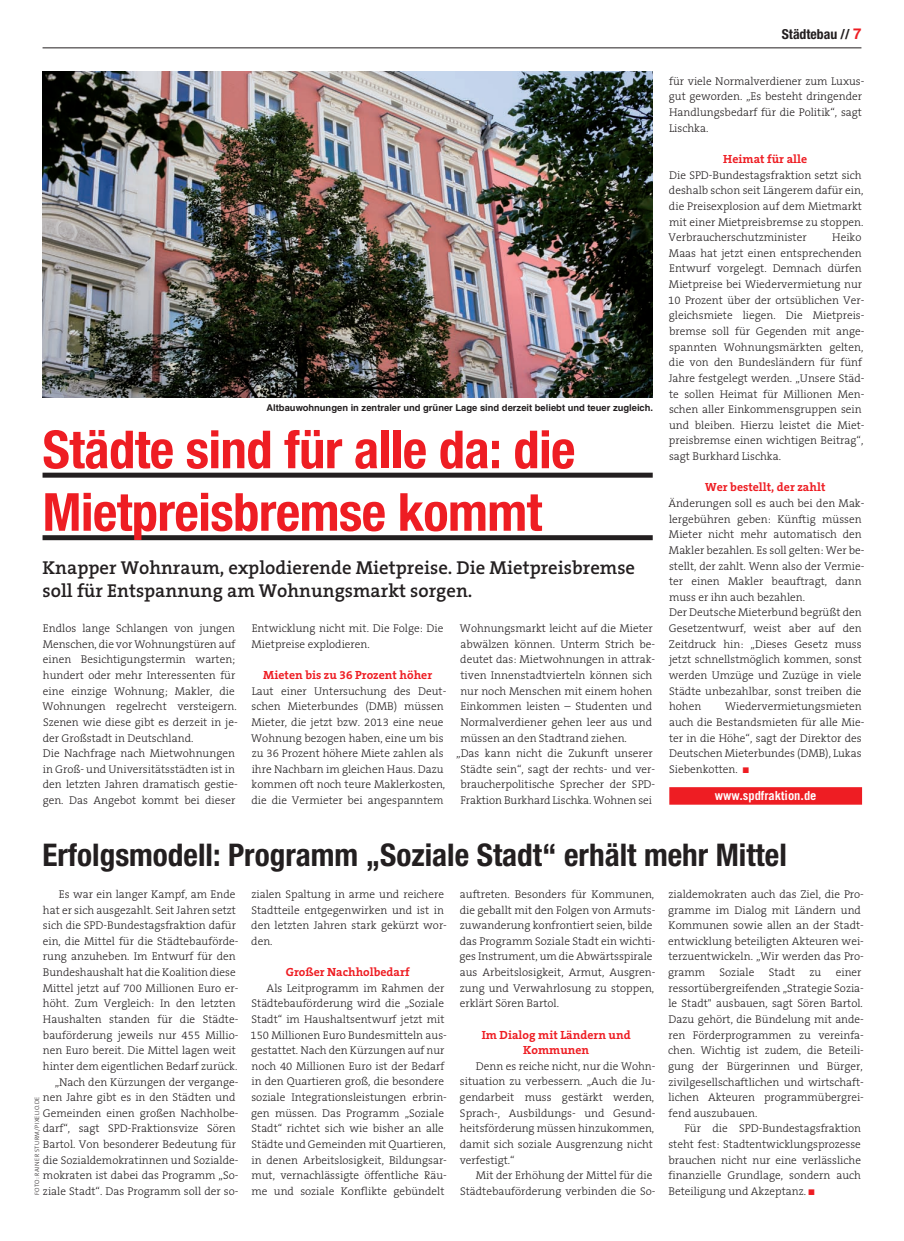
<style>
.page{position:relative;width:904px;height:1241px;background:#fff}
.page>*{position:absolute;margin:0;border:0;box-sizing:border-box;transform-origin:0 0}
.t1{font:700 condensed 52.5px/62.5px "Helvetica Neue LT";letter-spacing:-.01em;color:#ee1d23}
.t2{font:700 condensed 31.25px "Helvetica Neue LT";color:#231f20}
.t3{font:600 18.75px/22.5px "The Serif B6";color:#231f20}
.t4{font:700 condensed 13.75px "Helvetica Neue LT";color:#231f20}
.t5{font:700 12.5px "Trade Gothic";color:#fff}
.t6{font:700 11.88px/15.6px "The Serif B7";color:#ee1d23;text-align:center}
.t7{font:300 11.25px/15.6px "The Serif B3";color:#231f20}
.t8{font:700 9.38px "Helvetica LT";color:#231f20}
.t9{font:300 6.25px "The Sans B3";letter-spacing:.05em;color:#231f20}
.s1{font-family:"Helvetica LT";font-stretch:normal;font-size:15px;color:#ee1d23}
.s2{color:#ee1d23}
</style>
<div class="page">
<hr style="left:43px;top:48px;width:818px;height:1px;background:#231f20">
<div style="left:43px;top:472px;width:609px;height:5px;background:#231f20"></div>
<div style="left:43px;top:535px;width:609px;height:5px;background:#231f20"></div>
<img style="left:43px;top:71px;width:609px;height:326px">
<div style="left:669px;top:787px;width:193px;height:17px;background:#ee1d23"></div>
<p class="t4" style="left:781px;top:26px;width:81px">Städtebau // <span class="s1">7</span></p>
<p class="t8" style="left:266px;top:402px;width:388px">Altbauwohnungen in zentraler und grüner Lage sind derzeit beliebt und teuer zugleich.</p>
<h1 class="t1" style="left:43px;top:417px;width:534px">Städte sind für alle da: die<br>Mietpreisbremse kommt</h1>
<h3 class="t3" style="left:43px;top:557px;width:594px">Knapper Wohnraum, explodierende Mietpreise. Die Mietpreisbremse soll für Entspannung am Wohnungsmarkt sorgen.</h3>
<p class="t7" style="left:43px;top:620px;width:197px">Endlos lange Schlangen von jungen Menschen, die vor Wohnungstüren auf einen Besichtigungstermin warten; hundert oder mehr Interessenten für eine einzige Wohnung; Makler, die Wohnungen regelrecht versteigern.<br>Szenen wie diese gibt es derzeit in je&shy;der Großstadt in Deutschland.<br>Die Nachfrage nach Mietwohnungen in Groß- und Universitätsstädten ist in den letzten Jahren dramatisch gestie&shy;gen. Das Angebot kommt bei dieser</p>
<p class="t7" style="left:251px;top:620px;width:193px">Entwicklung nicht mit. Die Folge: Die<br>Mietpreise explodieren.</p>
<p class="t6" style="left:263px;top:667px;width:170px">Mieten bis zu 36 Prozent höher</p>
<p class="t7" style="left:251px;top:683px;width:197px">Laut einer Untersuchung des Deut&shy;schen Mieterbundes (DMB) müssen Mieter, die jetzt bzw. 2013 eine neue Wohnung bezogen haben, eine um bis zu 36 Prozent höhere Miete zahlen als ihre Nachbarn im gleichen Haus. Dazu kommen oft noch teure Maklerkosten, die die Vermieter bei angespanntem</p>
<p class="t7" style="left:460px;top:620px;width:194px">Wohnungsmarkt leicht auf die Mieter</p>
<p class="t7" style="left:460px;top:636px;width:196px">abwälzen können. Unterm Strich be-</p>
<p class="t7" style="left:460px;top:652px;width:196px">deutet das: Mietwohnungen in attrak-</p>
<p class="t7" style="left:460px;top:667px;width:193px">tiven Innenstadtvierteln können sich</p>
<p class="t7" style="left:460px;top:683px;width:193px">nur noch Menschen mit einem hohen</p>
<p class="t7" style="left:460px;top:698px;width:193px">Einkommen leisten – Studenten und</p>
<p class="t7" style="left:460px;top:714px;width:193px">Normalverdiener gehen leer aus und</p>
<p class="t7" style="left:460px;top:730px;width:168px">müssen an den Stadtrand ziehen.</p>
<p class="t7" style="left:456px;top:745px;width:198px">„Das kann nicht die Zukunft unserer</p>
<p class="t7" style="left:460px;top:761px;width:196px">Städte sein“, sagt der rechts- und ver-</p>
<p class="t7" style="left:460px;top:777px;width:196px">braucherpolitische Sprecher der SPD-</p>
<p class="t7" style="left:460px;top:792px;width:193px">Fraktion Burkhard Lischka. Wohnen sei</p>
<p class="t7" style="left:668px;top:73px;width:197px">für viele Normalverdiener zum Luxus&shy;gut geworden. „Es besteht dringender<br>Handlungsbedarf für die Politik“, sagt<br>Lischka.</p>
<p class="t6" style="left:723px;top:151px;width:85px">Heimat für alle</p>
<p class="t7" style="left:668px;top:167px;width:196px">Die SPD-Bundestagsfraktion setzt sich deshalb schon seit Längerem dafür ein, die Preisexplosion auf dem Mietmarkt mit einer Mietpreisbremse zu stoppen.<br>Verbraucherschutzminister</p>
<p class="t7" style="left:668px;top:230px;width:198px;text-indent:164px">Heiko Maas hat jetzt einen entsprechenden Entwurf vorgelegt. Demnach dürfen Mietpreise bei Wiedervermietung nur 10 Prozent über der ortsüblichen Ver&shy;gleichsmiete liegen. Die Mietpreis&shy;bremse soll für Gegenden mit ange&shy;spannten Wohnungsmärkten gelten, die von den Bundesländern für fünf Jahre festgelegt werden. „Unsere Städ&shy;te sollen Heimat für Millionen Men&shy;schen aller Einkommensgruppen sein und bleiben. Hierzu leistet die Miet&shy;preisbremse einen wichtigen Beitrag“, sagt Burkhard Lischka.</p>
<p class="t6" style="left:705px;top:480px;width:122px">Wer bestellt, der zahlt</p>
<p class="t7" style="left:668px;top:495px;width:198px">Änderungen soll es auch bei den Mak&shy;lergebühren geben: Künftig müssen Mieter nicht mehr automatisch den Makler bezahlen. Es soll gelten: Wer be&shy;stellt, der zahlt. Wenn also der Vermie&shy;ter einen Makler beauftragt, dann muss er ihn auch bezahlen.<br>Der Deutsche Mieterbund begrüßt den Gesetzentwurf, weist aber auf den Zeitdruck hin: „Dieses Gesetz muss jetzt schnellstmöglich kommen, sonst werden Umzüge und Zuzüge in viele Städte unbezahlbar, sonst treiben die hohen</p>
<p class="t7" style="left:669px;top:698px;width:197px;text-indent:56px">Wiedervermietungsmieten auch die Bestandsmieten für alle Mie&shy;ter in die Höhe“, sagt der Direktor des<br>Deutschen Mieterbundes (DMB), Lukas<br>Siebenkotten. <span class="s2">■</span></p>
<p class="t5" style="left:714px;top:787px;width:103px">www.spdfraktion.de</p>
<h2 class="t2" style="left:43px;top:836px;width:745px">Erfolgsmodell: Programm „Soziale Stadt“ erhält mehr Mittel</h2>
<p class="t7" style="left:43px;top:886px;width:197px;text-align:right">Es war ein langer Kampf, am Ende hat er sich ausgezahlt. Seit Jahren setzt sich die SPD-Bundestagsfraktion dafür ein, die Mittel für die Städtebauförde&shy;rung anzuheben. Im Entwurf für den Bundeshaushalt hat die Koalition diese Mittel jetzt auf 700 Millionen Euro er&shy;höht. Zum Vergleich: In den letzten Haushalten standen für die Städte&shy;bauförderung jeweils nur 455 Millio&shy;nen Euro bereit. Die Mittel lagen weit hinter dem eigentlichen Bedarf zurück. „Nach den Kürzungen der vergange&shy;nen Jahre gibt es in den Städten und Gemeinden einen großen Nachholbe&shy;darf“, sagt SPD-Fraktionsvize Sören Bartol. Von besonderer Bedeutung für die Sozialdemokratinnen und Sozialde&shy;mokraten ist dabei das Programm „So&shy;ziale Stadt“. Das Programm soll der so-</p>
<p class="t7" style="left:251px;top:886px;width:197px">zialen Spaltung in arme und reichere<br>Stadtteile entgegenwirken und ist in den letzten Jahren stark gekürzt wor&shy;den.</p>
<p class="t6" style="left:286px;top:964px;width:125px">Großer Nachholbedarf</p>
<p class="t7" style="left:250px;top:980px;width:198px;text-indent:16px">Als Leitprogramm im Rahmen der Städtebauförderung wird die „Soziale Stadt“ im Haushaltsentwurf jetzt mit 150 Millionen Euro Bundesmitteln aus&shy;gestattet. Nach den Kürzungen auf nur noch 40 Millionen Euro ist der Bedarf in den Quartieren groß, die besondere soziale Integrationsleistungen erbrin&shy;gen müssen. Das Programm „Soziale Stadt“ richtet sich wie bisher an alle Städte und Gemeinden mit Quartieren, in denen Arbeitslosigkeit, Bildungsar&shy;mut, vernachlässigte öffentliche Räu&shy;me und soziale Konflikte gebündelt</p>
<p class="t9" style="left:34px;top:1194px;width:100px;rotate:-90deg">Foto: Rainer Stu rm/pixelio.de</p>
<p class="t7" style="left:459px;top:886px;width:197px">auftreten. Besonders für Kommunen, die geballt mit den Folgen von Armuts&shy;zuwanderung konfrontiert seien, bilde das Programm Soziale Stadt ein wichti&shy;ges Instrument, um die Abwärtsspirale aus Arbeitslosigkeit, Armut, Ausgren&shy;zung und Verwahrlosung zu stoppen, erklärt Sören Bartol.</p>
<p class="t6" style="left:481px;top:1026px;width:150px">Im Dialog mit Ländern und<br>Kommunen</p>
<p class="t7" style="left:459px;top:1058px;width:197px;text-indent:16px">Denn es reiche nicht, nur die Wohn&shy;situation zu verbessern. „Auch die Ju&shy;gendarbeit muss gestärkt werden, Sprach-, Ausbildungs- und Gesund&shy;heitsförderung müssen hinzukommen, damit sich soziale Ausgrenzung nicht verfestigt.“</p>
<p class="t7" style="left:460px;top:1167px;width:197px;text-align:right">Mit der Erhöhung der Mittel für die<br>Städtebauförderung verbinden die So-</p>
<p class="t7" style="left:668px;top:886px;width:197px">zialdemokraten auch das Ziel, die Pro&shy;gramme im Dialog mit Ländern und<br>Kommunen sowie allen an der Stadt&shy;entwicklung beteiligten Akteuren wei&shy;terzuentwickeln. „Wir werden das Pro&shy;gramm</p>
<p class="t7" style="left:719px;top:964px;width:36px">Soziale</p>
<p class="t7" style="left:768px;top:964px;width:28px">Stadt</p>
<p class="t7" style="left:809px;top:964px;width:13px">zu</p>
<p class="t7" style="left:668px;top:964px;width:197px;text-indent:168px">einer ressortübergreifenden „Strategie Sozia&shy;le Stadt" ausbauen, sagt Sören Bartol.<br>Dazu gehört, die Bündelung mit ande&shy;ren Förderprogrammen zu vereinfa&shy;chen. Wichtig ist zudem, die Beteili&shy;gung der Bürgerinnen und Bürger, zivilgesellschaftlichen und wirtschaft&shy;lichen Akteuren programmübergrei&shy;fend auszubauen.</p>
<p class="t7" style="left:668px;top:1120px;width:194px;text-align:justify;text-indent:16px">Für die SPD-Bundestagsfraktion steht fest: Stadtentwicklungsprozesse brauchen nicht nur eine verlässliche finanzielle Grundlage, sondern auch Beteiligung und Akzeptanz. <span class="s2">■</span></p>
</div>
